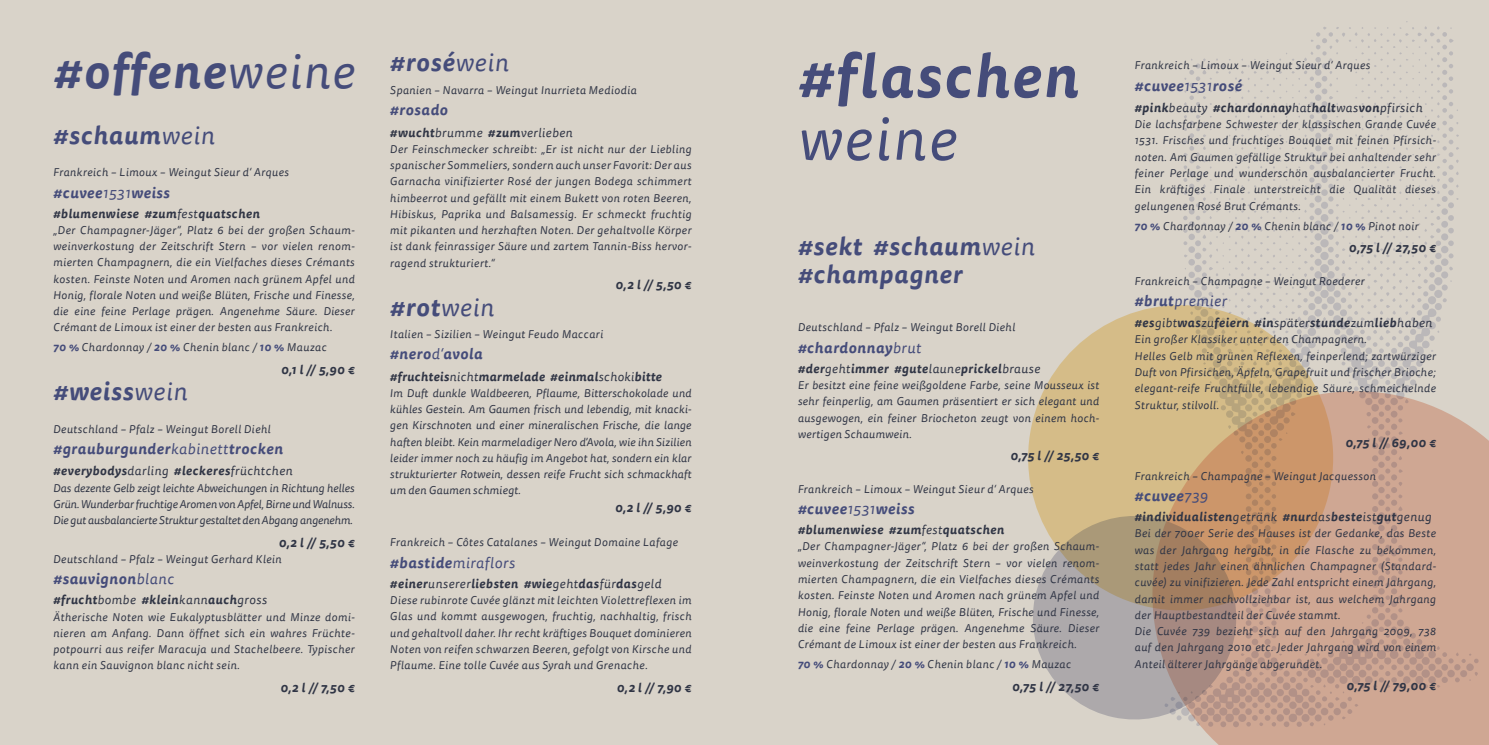
<style>
.page{position:relative;width:1489px;height:745px;background:#fff}
.page>*{position:absolute;margin:0;border:0;box-sizing:border-box;transform-origin:0 0}
.t1{font:italic 700 60px "Tisa Sans Pro";letter-spacing:.04em;color:#454c7a}
.t2{font:italic 60px "Tisa Sans Pro";letter-spacing:.04em;color:#454c7a}
.t3{font:italic 700 48.12px "Tisa Sans Pro";letter-spacing:.04em;color:#454c7a}
.t4{font:italic 700 25px/27.5px "Tisa Sans Pro";letter-spacing:.04em;color:#454c7a}
.t5{font:italic 700 15px "Tisa Sans Pro";letter-spacing:.04em;color:#454c7a}
.t6{font:italic 15px "Tisa Sans Pro";letter-spacing:.04em;color:#454c7a}
.t7{font:italic 700 12.5px "Tisa Sans Pro";letter-spacing:.04em;color:#303545}
.t8{font:italic 12.5px "Tisa Sans Pro";letter-spacing:.04em;color:#303545}
.t9{font:italic 11.25px/16.2px "Tisa Sans Pro";letter-spacing:.04em;color:#303545;text-align:justify}
.s1{font-weight:400}
.s2{font-weight:700;color:#454c7a}
.s3{font-weight:700}
</style>
<div class="page">
<div style="left:0;top:0;width:744px;height:744px;background:#d9d3c9"></div>
<div style="left:744px;top:0;width:744px;height:744px;background:#d9d3c9"></div>
<svg style="left:1183px;top:21px;width:275px;height:351px"></svg>
<svg style="left:1033px;top:624px;width:100px;height:96px;fill:#ada9ab"></svg>
<svg style="left:1133px;top:372px;width:355px;height:372px;background:#c8a695"></svg>
<svg style="left:1028px;top:291px;width:319px;height:333px;background:#caae8b"></svg>
<h2 class="t3" style="left:53px;top:36px;width:302px">#offene<span class="s1">weine</span></h2>
<h3 class="t4" style="left:53px;top:121px;width:163px">#schaum<span class="s1">wein</span></h3>
<p class="t9" style="left:53px;top:164px;width:237px">Frankreich – Limoux – Weingut Sieur d‘ Arques</p>
<h3 class="t5" style="left:53px;top:181px;width:118px">#cuvee<span class="s1">1531</span>weiss</h3>
<p class="t7" style="left:53px;top:204px;width:208px">#blumenwiese #zum<span class="s1">fest</span>quatschen</p>
<p class="t9" style="left:53px;top:222px;width:303px">„Der Champagner-Jäger“, Platz 6 bei der großen Schaum&shy;weinverkostung der Zeitschrift Stern – vor vielen renom&shy;mierten Champagnern, die ein Vielfaches dieses Crémants kosten. Feinste Noten und Aromen nach grünem Apfel und Honig, florale Noten und weiße Blüten, Frische und Finesse, die eine feine Perlage prägen. Angenehme Säure. Dieser Crémant de Limoux ist einer der besten aus Frankreich.</p>
<p class="t9" style="left:53px;top:339px;width:275px"><span class="s2">70 %</span> Chardonnay / <span class="s2">20 %</span> Chenin blanc / <span class="s2">10 %</span> Mauzac</p>
<p class="t7" style="left:281px;top:360px;width:75px">0,1 l // 5,90 €</p>
<h3 class="t4" style="left:53px;top:377px;width:135px">#weiss<span class="s1">wein</span></h3>
<p class="t9" style="left:53px;top:421px;width:219px">Deutschland – Pfalz – Weingut Borell Diehl</p>
<h3 class="t5" style="left:53px;top:437px;width:231px">#grauburgunder<span class="s1">kabinett</span>trocken</h3>
<p class="t7" style="left:53px;top:461px;width:241px">#everybodys<span class="s1">darling</span> #leckeres<span class="s1">früchtchen</span></p>
<p class="t9" style="left:53px;top:479px;width:303px">Das dezente Gelb zeigt leichte Abweichungen in Richtung helles Grün. Wunderbar fruchtige Aromen von Apfel, Birne und Walnuss.<br>Die gut ausbalancierte Struktur gestaltet den Abgang angenehm.</p>
<p class="t7" style="left:279px;top:532px;width:77px">0,2 l // 5,50 €</p>
<p class="t9" style="left:53px;top:551px;width:230px">Deutschland – Pfalz – Weingut Gerhard Klein</p>
<h3 class="t5" style="left:53px;top:567px;width:122px">#sauvignon<span class="s1">blanc</span></h3>
<p class="t7" style="left:53px;top:590px;width:215px">#frucht<span class="s1">bombe</span> #klein<span class="s1">kann</span>auch<span class="s1">gross</span></p>
<p class="t9" style="left:53px;top:608px;width:303px">Ätherische Noten wie Eukalyptusblätter und Minze domi&shy;nieren am Anfang. Dann öffnet sich ein wahres Früchte&shy;potpourri aus reifer Maracuja und Stachelbeere. Typischer kann ein Sauvignon blanc nicht sein.</p>
<p class="t7" style="left:280px;top:677px;width:76px">0,2 l // 7,50 €</p>
<h3 class="t4" style="left:390px;top:49px;width:120px">#rosé<span class="s1">wein</span></h3>
<p class="t9" style="left:390px;top:82px;width:248px">Spanien – Navarra – Weingut Inurrieta Mediodia</p>
<h3 class="t5" style="left:390px;top:99px;width:59px">#rosado</h3>
<p class="t8" style="left:390px;top:124px;width:184px"><span class="s3">#wucht</span>brumme <span class="s3">#zum</span>verlieben</p>
<p class="t9" style="left:390px;top:141px;width:303px">Der Feinschmecker schreibt: „Er ist nicht nur der Liebling spanischer Sommeliers, sondern auch unser Favorit: Der aus Garnacha vinifizierter Rosé der jungen Bodega schimmert himbeerrot und gefällt mit einem Bukett von roten Beeren, Hibiskus, Paprika und Balsamessig. Er schmeckt fruchtig mit pikanten und herzhaften Noten. Der gehaltvolle Körper ist dank feinrassiger Säure und zartem Tannin-Biss hervor&shy;ragend strukturiert.“</p>
<p class="t7" style="left:615px;top:275px;width:77px">0,2 l // 5,50 €</p>
<h3 class="t4" style="left:390px;top:293px;width:105px">#rot<span class="s1">wein</span></h3>
<p class="t9" style="left:390px;top:326px;width:214px">Italien – Sizilien – Weingut Feudo Maccari</p>
<h3 class="t5" style="left:390px;top:343px;width:94px">#nero<span class="s1">d‘</span>avola</h3>
<p class="t7" style="left:390px;top:366px;width:273px">#fruchteis<span class="s1">nicht</span>marmelade #einmal<span class="s1">schoki</span>bitte</p>
<p class="t9" style="left:390px;top:385px;width:303px">Im Duft dunkle Waldbeeren, Pflaume, Bitterschokolade und kühles Gestein. Am Gaumen frisch und lebendig, mit knacki&shy;gen Kirschnoten und einer mineralischen Frische, die lange haften bleibt. Kein marmeladiger Nero d’Avola, wie ihn Sizilien leider immer noch zu häufig im Angebot hat, sondern ein klar strukturierter Rotwein, dessen reife Frucht sich schmackhaft um den Gaumen schmiegt.</p>
<p class="t7" style="left:615px;top:498px;width:78px">0,2 l // 5,90 €</p>
<p class="t9" style="left:390px;top:534px;width:289px">Frankreich – Côtes Catalanes – Weingut Domaine Lafage</p>
<h3 class="t6" style="left:390px;top:552px;width:126px"><span class="s3">#bastide</span>miraflors</h3>
<p class="t7" style="left:390px;top:573px;width:273px">#einer<span class="s1">unserer</span>liebsten #wie<span class="s1">geht</span>das<span class="s1">für</span>das<span class="s1">geld</span></p>
<p class="t9" style="left:390px;top:591px;width:303px">Diese rubinrote Cuvée glänzt mit leichten Violettreflexen im Glas und kommt ausgewogen, fruchtig, nachhaltig, frisch und gehaltvoll daher. Ihr recht kräftiges Bouquet dominieren Noten von reifen schwarzen Beeren, gefolgt von Kirsche und Pflaume. Eine tolle Cuvée aus Syrah und Grenache.</p>
<p class="t7" style="left:616px;top:677px;width:76px">0,2 l // 7,90 €</p>
<h1 class="t1" style="left:797px;top:31px;width:281px">#flaschen</h1>
<h1 class="t2" style="left:797px;top:98px;width:160px">weine</h1>
<h3 class="t4" style="left:797px;top:232px;width:238px">#sekt #schaum<span class="s1">wein </span>#champagner</h3>
<p class="t9" style="left:797px;top:319px;width:219px">Deutschland – Pfalz – Weingut Borell Diehl</p>
<h3 class="t5" style="left:797px;top:336px;width:125px">#chardonnay<span class="s1">brut</span></h3>
<p class="t7" style="left:797px;top:359px;width:244px">#der<span class="s1">geht</span>immer #gute<span class="s1">laune</span>prickel<span class="s1">brause</span></p>
<p class="t9" style="left:797px;top:377px;width:303px">Er besitzt eine feine weißgoldene Farbe, seine Mousseux ist sehr feinperlig, am Gaumen präsentiert er sich elegant und ausgewogen, ein feiner Briocheton zeugt von einem hoch&shy;wertigen Schaumwein.</p>
<p class="t7" style="left:1010px;top:446px;width:90px">0,75 l // 25,50 €</p>
<p class="t9" style="left:797px;top:481px;width:237px">Frankreich – Limoux – Weingut Sieur d‘ Arques</p>
<h3 class="t5" style="left:797px;top:497px;width:118px">#cuvee<span class="s1">1531</span>weiss</h3>
<p class="t7" style="left:797px;top:520px;width:208px">#blumenwiese #zum<span class="s1">fest</span>quatschen</p>
<p class="t9" style="left:797px;top:538px;width:303px">„Der Champagner-Jäger“, Platz 6 bei der großen Schaum&shy;weinverkostung der Zeitschrift Stern – vor vielen renom&shy;mierten Champagnern, die ein Vielfaches dieses Crémants kosten. Feinste Noten und Aromen nach grünem Apfel und Honig, florale Noten und weiße Blüten, Frische und Finesse, die eine feine Perlage prägen. Angenehme Säure. Dieser Crémant de Limoux ist einer der besten aus Frankreich.</p>
<p class="t9" style="left:797px;top:655px;width:275px"><span class="s2">70 %</span> Chardonnay / <span class="s2">20 %</span> Chenin blanc / <span class="s2">10 %</span> Mauzac</p>
<p class="t7" style="left:1012px;top:676px;width:88px">0,75 l // 27,50 €</p>
<p class="t9" style="left:1134px;top:58px;width:237px">Frankreich – Limoux – Weingut Sieur d‘ Arques</p>
<h3 class="t5" style="left:1134px;top:74px;width:109px">#cuvee<span class="s1">1531</span>rosé</h3>
<p class="t7" style="left:1134px;top:98px;width:289px">#pink<span class="s1">beauty</span> #chardonnay<span class="s1">hat</span>halt<span class="s1">was</span>von<span class="s1">pfirsich</span></p>
<p class="t9" style="left:1134px;top:116px;width:303px">Die lachsfarbene Schwester der klassischen Grande Cuvée 1531. Frisches und fruchtiges Bouquet mit feinen Pfirsich&shy;noten. Am Gaumen gefällige Struktur bei anhaltender sehr feiner Perlage und wunderschön ausbalancierter Frucht.<br>Ein kräftiges Finale unterstreicht die Qualität dieses gelungenen Rosé Brut Crémants.</p>
<p class="t9" style="left:1134px;top:218px;width:285px"><span class="s2">70 %</span> Chardonnay / <span class="s2">20 %</span> Chenin blanc / <span class="s2">10 %</span> Pinot noir</p>
<p class="t7" style="left:1348px;top:238px;width:88px">0,75 l // 27,50 €</p>
<p class="t9" style="left:1134px;top:273px;width:231px">Frankreich – Champagne – Weingut Roederer</p>
<h3 class="t6" style="left:1134px;top:290px;width:94px"><span class="s3">#brut</span>premier</h3>
<p class="t7" style="left:1134px;top:313px;width:299px">#es<span class="s1">gibt</span>was<span class="s1">zu</span>feiern #in<span class="s1">später</span>stunde<span class="s1">zum</span>lieb<span class="s1">haben</span></p>
<p class="t9" style="left:1134px;top:331px;width:303px;text-align:left">Ein großer Klassiker unter den Champagnern.<br>Helles Gelb mit grünen Reflexen, feinperlend; zartwürziger Duft von Pfirsichen, Äpfeln, Grapefruit und frischer Brioche; elegant-reife Fruchtfülle, lebendige Säure, schmeichelnde Struktur, stilvoll.</p>
<p class="t7" style="left:1345px;top:433px;width:92px">0,75 l // 69,00 €</p>
<p class="t9" style="left:1134px;top:468px;width:243px">Frankreich – Champagne – Weingut Jacquesson</p>
<h3 class="t5" style="left:1134px;top:484px;width:75px">#cuvee<span class="s1">739</span></h3>
<p class="t7" style="left:1134px;top:507px;width:298px">#individualisten<span class="s1">getränk</span> #nur<span class="s1">das</span>beste<span class="s1">ist</span>gut<span class="s1">genug</span></p>
<p class="t9" style="left:1134px;top:525px;width:303px;text-align:left">Bei der 700er Serie des Hauses ist der Gedanke, das Beste was der Jahrgang hergibt, in die Flasche zu bekommen, statt jedes Jahr einen ähnlichen Champagner (Standard&shy;cuvée) zu vinifizieren. Jede Zahl entspricht einem Jahrgang, damit immer nachvollziehbar ist, aus welchem Jahrgang der Hauptbestandteil der Cuvée stammt.<br>Die Cuvée 739 bezieht sich auf den Jahrgang 2009, 738 auf den Jahrgang 2010 etc. Jeder Jahrgang wird von einem Anteil älterer Jahrgänge abgerundet.</p>
<p class="t7" style="left:1346px;top:676px;width:91px">0,75 l // 79,00 €</p>
</div>
